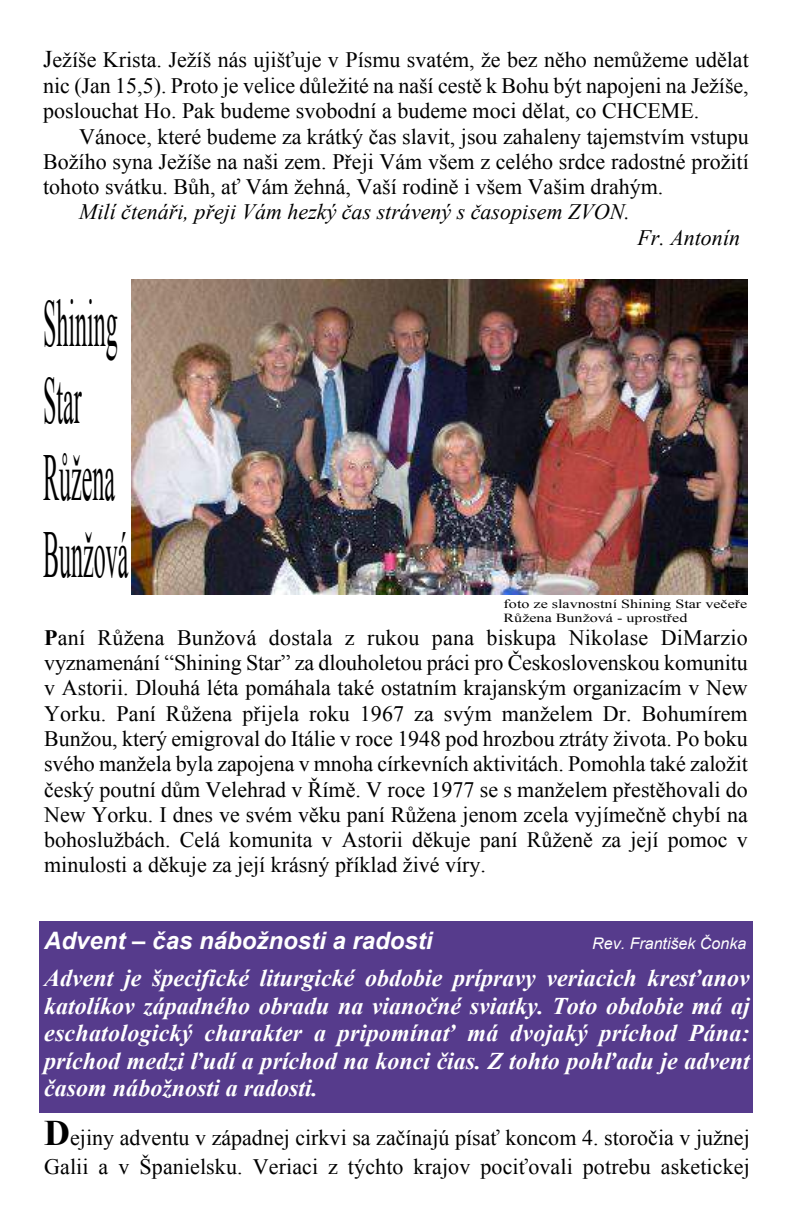
<style>
.page{position:relative;width:792px;height:1224px;background:#fff}
.page>*{position:absolute;margin:0;border:0;box-sizing:border-box;transform-origin:0 0}
.t1{font:67px/77px "Times New Roman";color:#000;scale:.36 1}
.t2{font:italic 700 24px/27.6px "Times New Roman";color:#fff;text-align:justify}
.t3{font:italic 700 24px "Arial";color:#fff}
.t4{font:22px/25.2px "Times New Roman";color:#000;text-align:justify}
.t5{font:italic 22px "Times New Roman";color:#000}
.t6{font:italic 16px "Arial";color:#fff}
.t7{font:12.4px/14.2px "Times New Roman";color:#000;scale:1.3 1}
.s1{font-size:24px}
.s2{font-weight:700}
.s3{font-weight:700;font-size:36px}
</style>
<div class="page">
<div style="left:39px;top:922px;width:714px;height:191px;background:#563b8c"></div>
<img style="left:131px;top:279px;width:617px;height:315px">
<p class="t4" style="left:43px;top:49px;width:707px"><span class="s1">J</span>ežíše Krista. Ježíš nás ujišťuje v Písmu svatém, že bez něho nemůžeme udělat nic (Jan 15,5). Proto je velice důležité na naší cestě k Bohu být napojeni na Ježíše, poslouchat Ho. Pak budeme svobodní a budeme moci dělat, co CHCEME.</p>
<p class="t4" style="left:43px;top:126px;width:707px;text-indent:36px">Vánoce, které budeme za krátký čas slavit, jsou zahaleny tajemstvím vstupu Božího syna Ježíše na naši zem. Přeji Vám všem z celého srdce radostné prožití tohoto svátku. Bůh, ať Vám žehná, Vaší rodině i všem Vašim drahým.</p>
<p class="t5" style="left:79px;top:204px;width:552px">Milí čtenáři, přeji Vám hezký čas strávený s časopisem ZVON.</p>
<p class="t5" style="left:637px;top:229px;width:104px">Fr. Antonín</p>
<h1 class="t1" style="left:43px;top:292px;width:239px">Shining<br>Star<br>Růžena<br>Bunžová</h1>
<p class="t7" style="left:504px;top:598px;width:189px">foto ze slavnostní Shining Star večeře<br>Růžena Bunžová - uprostřed</p>
<p class="t4" style="left:44px;top:627px;width:705px"><span class="s2">P</span>aní Růžena Bunžová dostala z rukou pana biskupa Nikolase DiMarzio vyznamenání “Shining Star” za dlouholetou práci pro Československou komunitu v Astorii. Dlouhá léta pomáhala také ostatním krajanským organizacím v New Yorku. Paní Růžena přijela roku 1967 za svým manželem Dr. Bohumírem Bunžou, který emigroval do Itálie v roce 1948 pod hrozbou ztráty života. Po boku svého manžela byla zapojena v mnoha církevních aktivitách. Pomohla také založit český poutní dům Velehrad v Římě. V roce 1977 se s manželem přestěhovali do New Yorku. I dnes ve svém věku paní Růžena jenom zcela vyjímečně chybí na bohoslužbách. Celá komunita v Astorii děkuje paní Růženě za její pomoc v minulosti a děkuje za její krásný příklad živé víry.</p>
<p class="t3" style="left:44px;top:931px;width:390px">Advent – čas nábožnosti a radosti</p>
<p class="t6" style="left:592px;top:937px;width:155px">Rev. František Čonka</p>
<p class="t2" style="left:44px;top:967px;width:707px">Advent je špecifické liturgické obdobie prípravy veriacich kresťanov katolíkov západného obradu na vianočné sviatky. Toto obdobie má aj eschatologický charakter a pripomínať má dvojaký príchod Pána: príchod medzi ľudí a príchod na konci čias. Z tohto pohľadu je advent časom nábožnosti a radosti.</p>
<p class="t4" style="left:44px;top:1125px;width:707px;line-height:29px"><span class="s3">D</span>ejiny adventu v západnej cirkvi sa začínajú písať koncom 4. storočia v južnej<br>Galii a v Španielsku. Veriaci z týchto krajov pociťovali potrebu asketickej</p>
</div>
